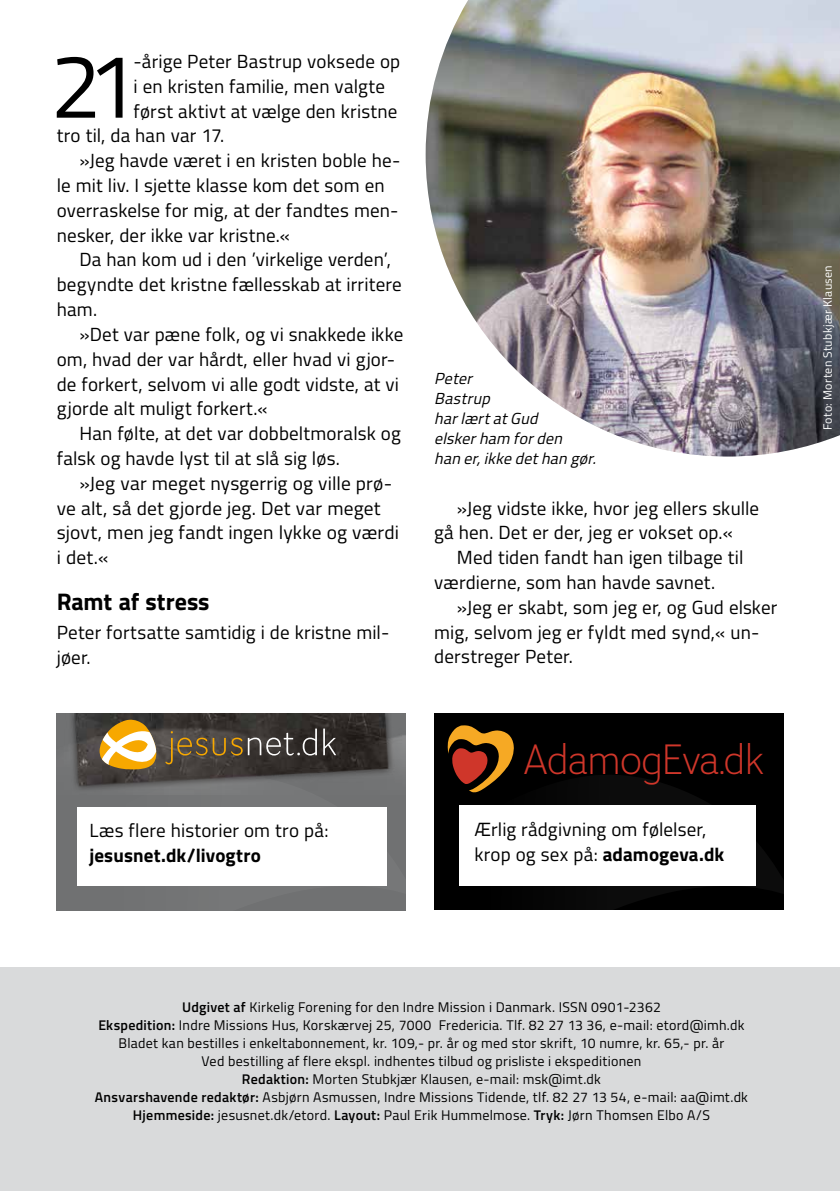
<style>
.page{position:relative;width:840px;height:1191px;background:#fff}
.page>*{position:absolute;margin:0;border:0;box-sizing:border-box;transform-origin:0 0}
.t1{font:90.6px "Titillium";color:#000}
.t2{font:41.6px "Negotiate Lt";letter-spacing:-.015em;color:#cf362a}
.t3{font:700 24px "Titillium";color:#000}
.t4{font:19px/24.8px "Titillium";letter-spacing:.01em;color:#000}
.t5{font:700 19px "Titillium";letter-spacing:.005em;color:#000}
.t6{font:italic 16px/20px "Titillium";color:#000}
.t7{font:14px/18px "Titillium";letter-spacing:.02em;color:#000;text-align:center}
.t8{font:12px "Titillium";letter-spacing:.025em;color:#fff}
.s1{font-weight:700}
.s2{font-weight:600}
</style>
<div class="page">
<img style="left:425px;top:0;width:414px;height:456px">
<div style="left:0;top:967px;width:839px;height:224px;background:#d9dadb"></div>
<div style="left:57px;top:794px;width:348px;height:116px;background:#707172"></div>
<img style="left:57px;top:713px;width:348px;height:81px">
<svg style="left:248px;top:728px;width:88px;height:27px;background:#55514e"></svg>
<svg style="left:165px;top:731px;width:77px;height:33px;background:#62533b"></svg>
<svg style="left:99px;top:719px;width:57px;height:50px"></svg>
<div style="left:76px;top:806px;width:310px;height:79px;background:#fff"></div>
<div style="left:434px;top:713px;width:348px;height:196px;background:#000"></div>
<svg style="left:459px;top:775px;width:323px;height:134px"></svg>
<svg style="left:447px;top:725px;width:66px;height:67px"></svg>
<div style="left:459px;top:805px;width:296px;height:80px;background:#fff"></div>
<h1 class="t1" style="left:50px;top:20px;width:89px">21</h1>
<p class="t4" style="left:133px;top:48px;width:268px">-årige Peter Bastrup voksede op</p>
<p class="t4" style="left:133px;top:73px;width:253px">i en kristen familie, men valgte</p>
<p class="t4" style="left:133px;top:98px;width:265px">først aktivt at vælge den kristne</p>
<p class="t4" style="left:57px;top:122px;width:169px">tro til, da han var 17.</p>
<p class="t4" style="left:79px;top:147px;width:322px">»Jeg havde været i en kristen boble he-</p>
<p class="t4" style="left:57px;top:172px;width:329px">le mit liv. I sjette klasse kom det som en</p>
<p class="t4" style="left:57px;top:197px;width:343px">overraskelse for mig, at der fandtes men-</p>
<p class="t4" style="left:57px;top:222px;width:235px">nesker, der ikke var kristne.«</p>
<p class="t4" style="left:79px;top:246px;width:313px">Da han kom ud i den ’virkelige verden’,</p>
<p class="t4" style="left:57px;top:271px;width:346px">begyndte det kristne fællesskab at irritere</p>
<p class="t4" style="left:57px;top:296px;width:42px">ham.</p>
<p class="t4" style="left:79px;top:321px;width:325px">»Det var pæne folk, og vi snakkede ikke</p>
<p class="t4" style="left:57px;top:346px;width:340px">om, hvad der var hårdt, eller hvad vi gjor-</p>
<p class="t4" style="left:57px;top:370px;width:343px">de forkert, selvom vi alle godt vidste, at vi</p>
<p class="t4" style="left:57px;top:395px;width:212px">gjorde alt muligt forkert.«</p>
<p class="t4" style="left:79px;top:420px;width:322px">Han følte, at det var dobbeltmoralsk og</p>
<p class="t4" style="left:57px;top:445px;width:284px">falsk og havde lyst til at slå sig løs.</p>
<p class="t4" style="left:79px;top:470px;width:314px">»Jeg var meget nysgerrig og ville prø-</p>
<p class="t4" style="left:57px;top:495px;width:325px">ve alt, så det gjorde jeg. Det var meget</p>
<p class="t4" style="left:57px;top:519px;width:343px">sjovt, men jeg fandt ingen lykke og værdi</p>
<p class="t4" style="left:57px;top:544px;width:53px">i det.«</p>
<p class="t3" style="left:57px;top:583px;width:154px">Ramt af stress</p>
<p class="t4" style="left:57px;top:619px;width:334px">Peter fortsatte samtidig i de kristne mil&shy;jøer.</p>
<p class="t4" style="left:89px;top:817px;width:240px">Læs flere historier om tro på:</p>
<p class="t5" style="left:89px;top:841px;width:173px">jesusnet.dk/livogtro</p>
<p class="t6" style="left:434px;top:368px;width:168px">Peter<br>Bastrup harlærtatGud elskerham forden haner,ikkedethangør.</p>
<p class="t4" style="left:434px;top:495px;width:326px;text-indent:23px">»Jeg vidste ikke, hvor jeg ellers skulle gå hen. Det er der, jeg er vokset op.«</p>
<p class="t4" style="left:434px;top:544px;width:310px;text-indent:23px">Med tiden fandt han igen tilbage til værdierne, som han havde savnet.</p>
<p class="t4" style="left:434px;top:594px;width:344px;text-indent:23px">»Jeg er skabt, som jeg er, og Gud elsker mig, selvom jeg er fyldt med synd,« un&shy;derstreger Peter.</p>
<h2 class="t2" style="left:523px;top:735px;width:241px">AdamogEva.dk</h2>
<p class="t4" style="left:474px;top:816px;width:251px">Ærlig rådgivning om følelser, krop og sex på: <span class="s1">adamogeva.dk</span></p>
<p class="t8" style="left:818px;top:430px;width:167px;rotate:-90deg">Foto: Morten Stubkjær Klausen</p>
<p class="t7" style="left:95px;top:997px;width:654px"><span class="s2">Udgivet af</span> Kirkelig Forening for den Indre Mission i Danmark. ISSN 0901-2362<br><span class="s2">Ekspedition:</span> Indre Missions Hus, Korskærvej 25, 7000 Fredericia. Tlf. 82 27 13 36, e-mail: etord@imh.dk Bladet kan bestilles i enkeltabonnement, kr. 109,- pr. år og med stor skrift, 10 numre, kr. 65,- pr. år<br>Ved bestilling af flere ekspl. indhentes tilbud og prisliste i ekspeditionen<br><span class="s2">Redaktion:</span> Morten Stubkjær Klausen, e-mail: msk@imt.dk<br><span class="s2">Ansvarshavende redaktør:</span> Asbjørn Asmussen, Indre Missions Tidende, tlf. 82 27 13 54, e-mail: aa@imt.dk <span class="s2">Hjemmeside:</span> jesusnet.dk/etord. <span class="s2">Layout:</span> Paul Erik Hummelmose. <span class="s2">Tryk:</span> Jørn Thomsen Elbo A/S</p>
</div>
